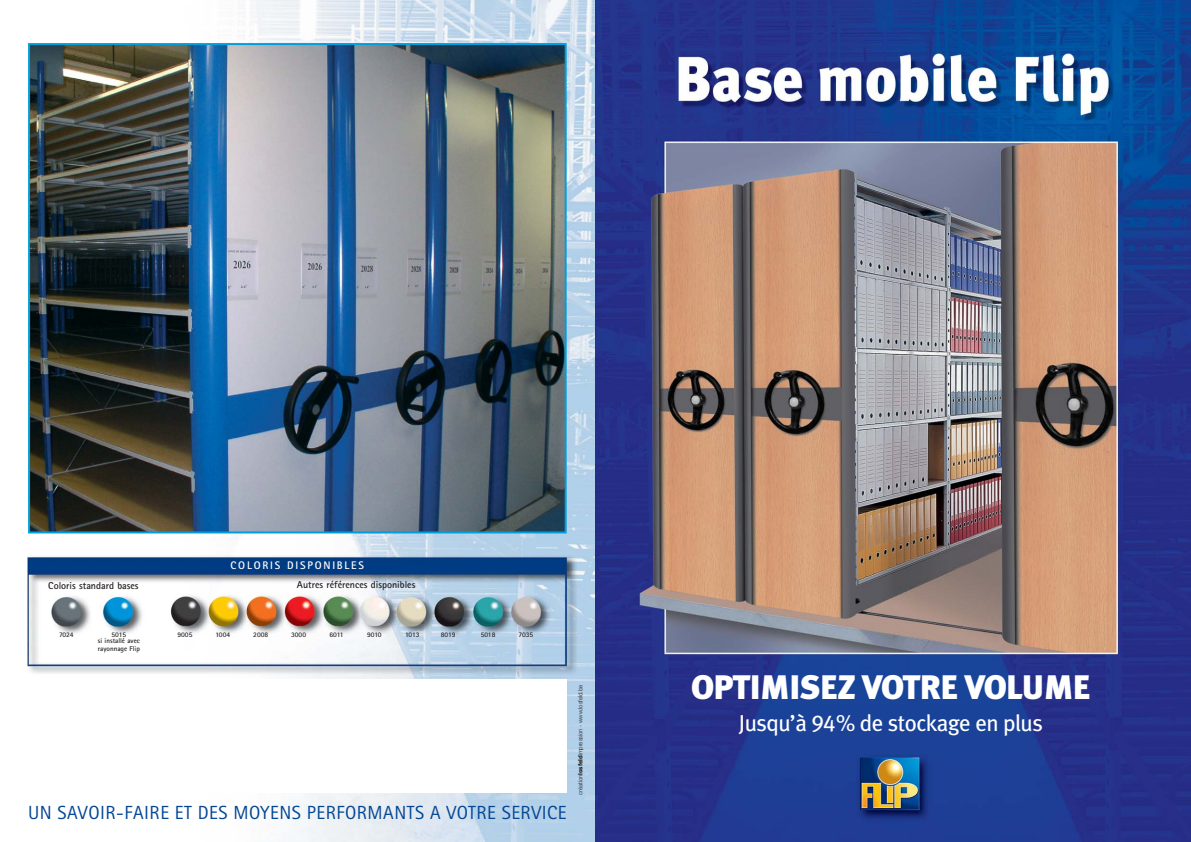
<style>
.page{position:relative;width:1191px;height:842px;background:#fff}
.page>*{position:absolute;margin:0;border:0;box-sizing:border-box;transform-origin:0 0}
.t1{font:900 34px "Meta Plus";letter-spacing:-.03em;color:#fff}
.t2{font:23px "Meta Plus";letter-spacing:-.025em;color:#fff}
.t3{font:19px "Rotis Sans Serif";letter-spacing:.025em;color:#034694}
.t4{font:700 11px "Rotis Sans Serif";letter-spacing:.16em;color:#fff}
.t5{font:700 10px "Rotis Sans Serif";color:#231f20}
.t6{font:700 7px/8.4px "Rotis Sans Serif";color:#231f20}
.t7{font:300 6px "Helvetica Neue LT";letter-spacing:-.015em;color:#231f20}
.s1{font-weight:800}
.s2{font-family:"Meta Plus Book Caps"}
</style>
<div class="page">
<img style="left:27px;top:1px;width:1163px;height:841px">
<div style="left:28px;top:679px;width:539px;height:114px;background:#fff"></div>
<img style="left:31px;top:46px;width:533px;height:484px">
<div style="left:28px;top:43px;width:539px;height:490px;border:2px solid #009edb"></div>
<h3 class="t4" style="left:231px;top:562px;width:135px">COLORIS DISPONIBLES</h3>
<h3 class="t5" style="left:48px;top:583px;width:92px">Coloris standard bases</h3>
<h3 class="t5" style="left:297px;top:582px;width:120px">Autres références disponibles</h3>
<p class="t6" style="left:59px;top:631px;width:16px">7024</p>
<p class="t6" style="left:111px;top:631px;width:16px">5015</p>
<p class="t6" style="left:177px;top:631px;width:17px">9005</p>
<p class="t6" style="left:98px;top:637px;width:43px">si installé avec rayonnage Flip</p>
<p class="t6" style="left:215px;top:631px;width:16px">1004</p>
<p class="t6" style="left:253px;top:631px;width:17px">2008</p>
<p class="t6" style="left:291px;top:631px;width:17px">3000</p>
<p class="t6" style="left:330px;top:631px;width:15px">6011</p>
<p class="t6" style="left:367px;top:631px;width:16px">9010</p>
<p class="t6" style="left:405px;top:631px;width:16px">1013</p>
<p class="t6" style="left:441px;top:631px;width:16px">8019</p>
<p class="t6" style="left:481px;top:631px;width:16px">5018</p>
<p class="t6" style="left:519px;top:631px;width:16px">7035</p>
<h3 class="t3" style="left:28px;top:806px;width:540px">UN SAVOIR-FAIRE ET DES MOYENS PERFORMANTS A VOTRE SERVICE</h3>
<p class="t7" style="left:578px;top:795px;width:111px;rotate:-90deg">création<span class="s1">losfeld</span>impression - www.losfeld.be</p>
<h1 class="t1" style="left:691px;top:675px;width:401px">OPTIMISEZ VOTRE VOLUME</h1>
<h2 class="t2" style="left:739px;top:715px;width:305px">Jusqu’à <span class="s2">94</span>% de stockage en plus</h2>
</div>
